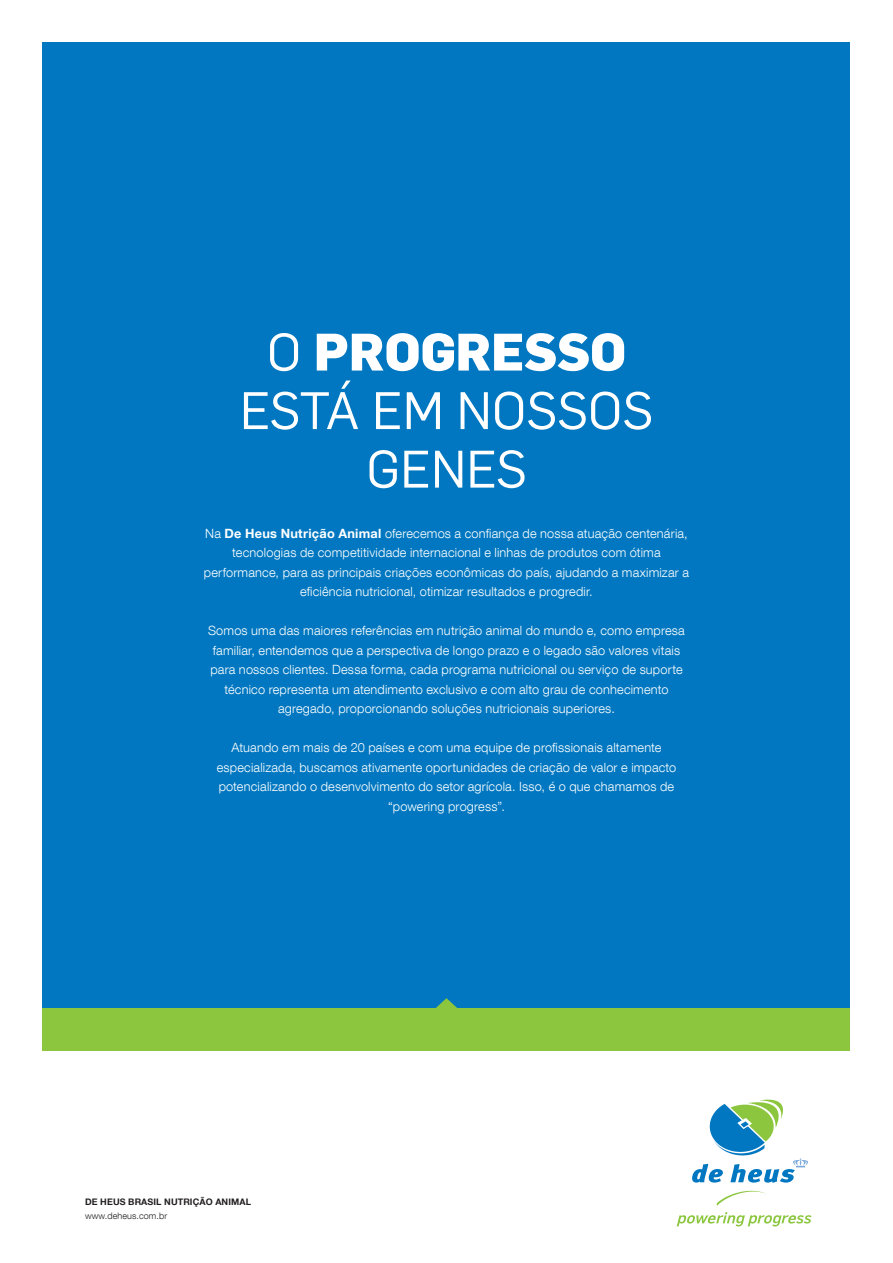
<style>
.page{position:relative;width:893px;height:1263px;background:#fff}
.page>*{position:absolute;margin:0;border:0;box-sizing:border-box;transform-origin:0 0}
.t1{font:51.6px/58.5px "Flama";color:#fff;text-align:center}
.t2{font:300 12.75px/19.5px "Helvetica Neue LT Com";letter-spacing:.015em;color:#fff;text-align:center}
.t3{font:700 9px "Helvetica Neue LT Com";letter-spacing:.01em;color:#231f20}
.t4{font:300 9px "Helvetica Neue LT Com";letter-spacing:.01em;color:#231f20}
.s1{font-weight:800}
.s2{font-weight:700}
</style>
<div class="page">
<div style="left:43px;top:42px;width:807px;height:1009px;background:#0077c0"></div>
<div style="left:43px;top:1009px;width:807px;height:42px;background:#8bc63e"></div>
<svg style="left:435px;top:998px;width:23px;height:11px"></svg>
<svg style="left:717px;top:1191px;width:49px;height:15px"></svg>
<svg style="left:692px;top:1099px;width:116px;height:84px"></svg>
<svg style="left:677px;top:1212px;width:135px;height:14px"></svg>
<h1 class="t1" style="left:240px;top:322px;width:415px">O <span class="s1">PROGRESSO<br></span>ESTÁ EM NOSSOS<br>GENES</h1>
<p class="t2" style="left:204px;top:523px;width:487px">Na <span class="s2">De Heus Nutrição Animal</span> oferecemos a confiança de nossa atuação centenária, tecnologias de competitividade internacional e linhas de produtos com ótima performance, para as principais criações econômicas do país, ajudando a maximizar a eficiência nutricional, otimizar resultados e progredir.</p>
<p class="t2" style="left:208px;top:621px;width:478px">Somos uma das maiores referências em nutrição animal do mundo e, como empresa familiar, entendemos que a perspectiva de longo prazo e o legado são valores vitais para nossos clientes. Dessa forma, cada programa nutricional ou serviço de suporte técnico representa um atendimento exclusivo e com alto grau de conhecimento agregado, proporcionando soluções nutricionais superiores.</p>
<p class="t2" style="left:217px;top:738px;width:461px">Atuando em mais de 20 países e com uma equipe de profissionais altamente especializada, buscamos ativamente oportunidades de criação de valor e impacto potencializando o desenvolvimento do setor agrícola. Isso, é o que chamamos de “powering progress”.</p>
<p class="t3" style="left:85px;top:1196px;width:167px">DE HEUS BRASIL NUTRIÇÃO ANIMAL</p>
<p class="t4" style="left:85px;top:1210px;width:84px">www.deheus.com.br</p>
</div>
